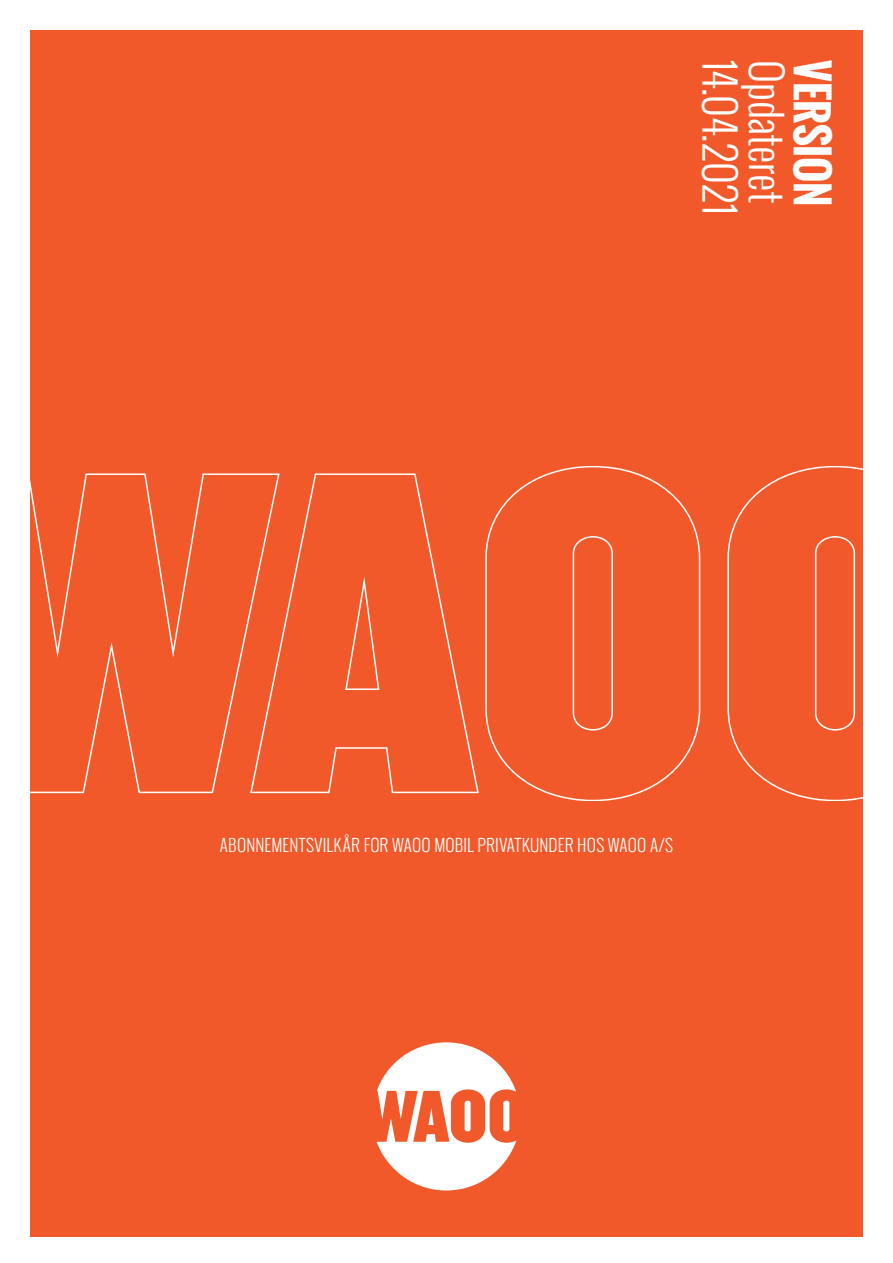
<style>
.page{position:relative;width:893px;height:1263px;background:#fff}
.page>*{position:absolute;margin:0;border:0;box-sizing:border-box;transform-origin:0 0}
.t1{font:300 42.6px "Oswald";color:#fff}
.t2{font:700 42.6px "Oswald";letter-spacing:-.005em;color:#fff}
.t3{font:300 17.1px "Oswald";letter-spacing:.015em;color:#fff}
</style>
<div class="page">
<div style="left:30px;top:30px;width:833px;height:1207px;background:#f1592a"></div>
<svg style="left:30px;top:467px;width:833px;height:333px"></svg>
<svg style="left:377px;top:1042px;width:139px;height:148px"></svg>
<h1 class="t1" style="left:751px;top:60px;width:156px;rotate:90deg">14.04.2021</h1>
<h1 class="t1" style="left:798px;top:60px;width:144px;rotate:90deg">Opdateret</h1>
<h1 class="t2" style="left:844px;top:60px;width:147px;rotate:90deg">VERSION</h1>
<p class="t3" style="left:220px;top:832px;width:455px">ABONNEMENTSVILKÅR FOR WAOO MOBIL PRIVATKUNDER HOS WAOO A/S</p>
</div>
